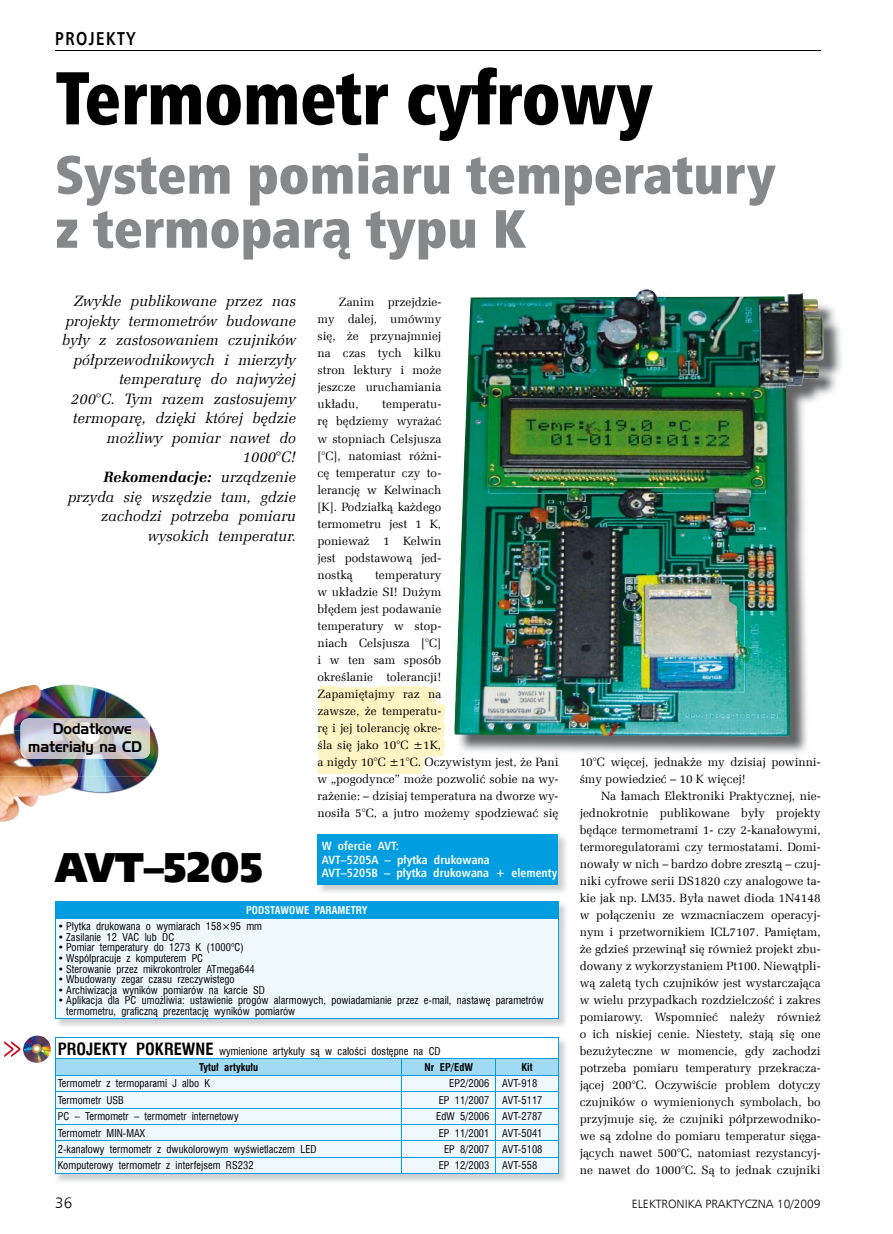
<style>
.page{position:relative;width:893px;height:1234px;background:#fff}
.page>*{position:absolute;margin:0;border:0;box-sizing:border-box;transform-origin:0 0}
.t1{font:75px "Humnst 777 X Blk Cn EU";color:#000;scale:.9 1}
.t2{font:54px/54px "Humnst 777 X Blk Cn EU";color:#87888a}
.t3{font:42px "Humnst 777 X Blk EU";color:#000;scale:.93 1}
.t4{font:700 18.75px "Humnst 777 EU";letter-spacing:.1em;color:#000;scale:.8 1}
.t5{font:italic 15px/19.5px "Zapf Ellipt EU";letter-spacing:.005em;color:#000;text-align:right}
.t6{font:15px/18px "Handel Gothic EU";color:#000;scale:.93 1}
.t7{font:15px "Humnst 777 Lt EU";color:#000}
.t8{font:12px/17px "Zapf Ellipt EU";color:#000;text-align:justify}
.t9{font:700 12px/13.5px "Humnst 777 Cn EU";letter-spacing:.005em;color:#fff}
.t10{font:12px "Humnst 777 Lt EU";color:#000}
.t11{font:10.5px/16.4px "Swis 721 Cn EU";letter-spacing:.005em;color:#000}
.t12{font:700 10.5px "Swis 721 Cn EU";letter-spacing:.005em;color:#fff}
.t13{font:700 10.5px "Swis 721 Cn EU";letter-spacing:.005em;color:#000}
.s1{font-weight:700}
.s2{font-weight:700;font-size:16.5px}
</style>
<div class="page">
<hr style="left:55px;top:51px;width:766px;height:1px;background:#000">
<img style="left:317px;top:685px;width:121px;height:18px">
<div style="left:317px;top:703px;width:129px;height:34px;background:#fff4c3"></div>
<img style="left:317px;top:720px;width:129px;height:1px">
<div style="left:317px;top:739px;width:129px;height:17px;background:#fff4c3"></div>
<img style="left:317px;top:737px;width:127px;height:2px">
<div style="left:317px;top:755px;width:107px;height:18px;background:#fff4c3"></div>
<img style="left:0;top:684px;width:106px;height:138px">
<img style="left:106px;top:691px;width:52px;height:85px">
<img style="left:106px;top:776px;width:42px;height:17px">
<img style="left:21px;top:718px;width:129px;height:40px">
<img style="left:55px;top:1040px;width:511px;height:142px">
<hr style="left:55px;top:1037px;width:347px;height:1px;background:#009ee0">
<hr style="left:402px;top:1037px;width:94px;height:1px;background:#009ee0">
<hr style="left:496px;top:1037px;width:63px;height:1px;background:#009ee0">
<svg style="left:55px;top:1038px;width:504px;height:134px"></svg>
<hr style="left:55px;top:1172px;width:347px;height:1px;background:#009ee0">
<hr style="left:402px;top:1172px;width:94px;height:1px;background:#009ee0">
<hr style="left:496px;top:1172px;width:63px;height:1px;background:#009ee0">
<img style="left:58px;top:901px;width:508px;height:125px">
<div style="left:56px;top:901px;width:502px;height:17px;background:#009ee0"></div>
<div style="left:56px;top:918px;width:502px;height:100px;background:#eff8fd"></div>
<hr style="left:55px;top:901px;width:503px;height:1px;background:#009ee0">
<svg style="left:55px;top:902px;width:1px;height:15px"></svg>
<svg style="left:558px;top:902px;width:1px;height:15px"></svg>
<hr style="left:55px;top:917px;width:503px;height:1px;background:#009ee0">
<hr style="left:55px;top:918px;width:1px;height:100px;background:#009ee0">
<hr style="left:558px;top:918px;width:1px;height:100px;background:#009ee0">
<hr style="left:55px;top:1018px;width:503px;height:1px;background:#009ee0">
<img style="left:23px;top:1035px;width:28px;height:27px">
<svg style="left:4px;top:1041px;width:16px;height:15px"></svg>
<img style="left:317px;top:836px;width:249px;height:56px">
<div style="left:317px;top:833px;width:241px;height:51px;background:#009ee0"></div>
<img style="left:459px;top:305px;width:382px;height:448px">
<img style="left:454px;top:289px;width:370px;height:447px">
<h3 class="t4" style="left:55px;top:27px;width:102px">PROJEKTY</h3>
<h1 class="t1" style="left:55px;top:50px;width:665px">Termometr cyfrowy</h1>
<h2 class="t2" style="left:55px;top:148px;width:722px">System pomiaru temperatury z termoparą typu K</h2>
<p class="t5" style="left:62px;top:292px;width:235px">Zwykle publikowane przez nas projekty termometrów budowane były z zastosowaniem czujników półprzewodnikowych i mierzyły temperaturę do najwyżej<br>200°C. Tym razem zastosujemy termoparę, dzięki której będzie możliwy pomiar nawet do<br>1000°C!<br><span class="s1">Rekomendacje:</span> urządzenie przyda się wszędzie tam, gdzie zachodzi potrzeba pomiaru wysokich temperatur.</p>
<p class="t8" style="left:317px;top:294px;width:125px;text-indent:21px">Zanim przejdzie&shy;my dalej, umówmy się, że przynajmniej na czas tych kilku stron lektury i może jeszcze uruchamiania układu,</p>
<p class="t8" style="left:317px;top:396px;width:125px;text-indent:65px">temperatu&shy;rę będziemy wyrażać w stopniach Celsjusza [°C], natomiast różni&shy;cę temperatur czy to&shy;lerancję w Kelwinach [K]. Podziałką każdego termometru jest 1 K, ponieważ 1 Kelwin jest podstawową jed&shy;nostką</p>
<p class="t8" style="left:317px;top:566px;width:242px;text-align:left;text-indent:58px">temperatury<br>w układzie SI! Dużym<br>błędem jest podawanie<br>temperatury w stop-<br>niach Celsjusza [°C]<br>i w ten sam sposób<br>określanie tolerancji!<br>Zapamiętajmy raz na<br>zawsze, że temperatu-<br>rę i jej tolerancję okre-<br>śla się jako 10°C ±1K,<br>a nigdy 10°C ±1°C. Oczywistym jest, że Pani w „pogodynce” może pozwolić sobie na wy&shy;rażenie: – dzisiaj temperatura na dworze wy&shy;nosiła 5°C, a jutro możemy spodziewać się</p>
<p class="t6" style="left:28px;top:719px;width:124px;text-indent:25px">Dodatkowe materiały na CD</p>
<p class="t8" style="left:580px;top:753px;width:242px">10°C więcej, jednakże my dzisiaj powinni&shy;śmy powiedzieć – 10 K więcej!</p>
<p class="t8" style="left:580px;top:787px;width:242px;text-indent:21px">Na łamach Elektroniki Praktycznej, nie&shy;jednokrotnie publikowane były projekty będące termometrami 1- czy 2-kanałowymi, termoregulatorami czy termostatami. Domi&shy;nowały w nich – bardzo dobre zresztą – czuj&shy;niki cyfrowe serii DS1820 czy analogowe ta&shy;kie jak np. LM35. Była nawet dioda 1N4148 w połączeniu ze wzmacniaczem operacyj&shy;nym i przetwornikiem ICL7107. Pamiętam, że gdzieś przewinął się również projekt zbu&shy;dowany z wykorzystaniem Pt100. Niewątpli&shy;wą zaletą tych czujników jest wystarczająca w wielu przypadkach rozdzielczość i zakres pomiarowy. Wspomnieć należy również o ich niskiej cenie. Niestety, stają się one bezużyteczne w momencie, gdy zachodzi potrzeba pomiaru temperatury przekracza&shy;jącej 200°C. Oczywiście problem dotyczy czujników o wymienionych symbolach, bo przyjmuje się, że czujniki półprzewodniko&shy;we są zdolne do pomiaru temperatur sięga&shy;jących nawet 500°C, natomiast rezystancyj&shy;ne nawet do 1000°C. Są to jednak czujniki</p>
<h3 class="t3" style="left:55px;top:840px;width:225px">AVT–5205</h3>
<p class="t9" style="left:322px;top:839px;width:237px">W ofercie AVT:<br>AVT–5205A – płytka drukowana<br>AVT–5205B – płytka drukowana + elementy</p>
<p class="t12" style="left:246px;top:903px;width:123px">PODSTAWOWE PARAMETRY</p>
<p class="t11" style="left:58px;top:918px;width:206px">• Płytka drukowana o wymiarach 158×95 mm</p>
<p class="t11" style="left:58px;top:928px;width:118px">• Zasilanie 12 VAC lub DC</p>
<p class="t11" style="left:58px;top:939px;width:188px">• Pomiar temperatury do 1273 K (1000°C)</p>
<p class="t11" style="left:58px;top:949px;width:147px">• Współpracuje z komputerem PC</p>
<p class="t11" style="left:58px;top:960px;width:199px">• Sterowanie przez mikrokontroler ATmega644</p>
<p class="t11" style="left:58px;top:970px;width:178px">• Wbudowany zegar czasu rzeczywistego</p>
<p class="t11" style="left:58px;top:981px;width:209px">• Archiwizacja wyników pomiarów na karcie SD</p>
<p class="t11" style="left:66px;top:994px;width:479px;line-height:10.5px;text-indent:-9px">• Aplikacja dla PC umożliwia: ustawienie progów alarmowych, powiadamianie przez e-mail, nastawę parametrów termometru, graficzną prezentację wyników pomiarów</p>
<p class="t11" style="left:199px;top:1042px;width:243px;text-indent:-141px"><span class="s2">PROJEKTY POKREWNE</span> wymienione artykuły są w całości dostępne na CD<br><span class="s1">Tytuł artykułu</span></p>
<p class="t13" style="left:425px;top:1060px;width:50px">Nr EP/EdW</p>
<p class="t13" style="left:521px;top:1060px;width:13px">Kit</p>
<p class="t11" style="left:58px;top:1075px;width:154px">Termometr z termoparami J albo K</p>
<p class="t11" style="left:449px;top:1075px;width:89px">EP2/2006 AVT-918</p>
<p class="t11" style="left:58px;top:1091px;width:68px">Termometr USB</p>
<p class="t11" style="left:439px;top:1091px;width:105px">EP 11/2007 AVT-5117</p>
<p class="t11" style="left:58px;top:1107px;width:182px">PC – Termometr – termometr internetowy</p>
<p class="t11" style="left:436px;top:1107px;width:108px">EdW 5/2006 AVT-2787</p>
<p class="t11" style="left:58px;top:1124px;width:89px">Termometr MIN-MAX</p>
<p class="t11" style="left:439px;top:1124px;width:105px">EP 11/2001 AVT-5041</p>
<p class="t11" style="left:58px;top:1140px;width:260px">2-kanałowy termometr z dwukolorowym wyświetlaczem LED</p>
<p class="t11" style="left:444px;top:1140px;width:100px">EP 8/2007 AVT-5108</p>
<p class="t11" style="left:58px;top:1157px;width:197px">Komputerowy termometr z interfejsem RS232</p>
<p class="t11" style="left:439px;top:1157px;width:100px">EP 12/2003 AVT-558</p>
<p class="t7" style="left:55px;top:1193px;width:18px">36</p>
<p class="t10" style="left:632px;top:1196px;width:191px">ELEKTRONIKA PRAKTYCZNA 10/2009</p>
</div>
